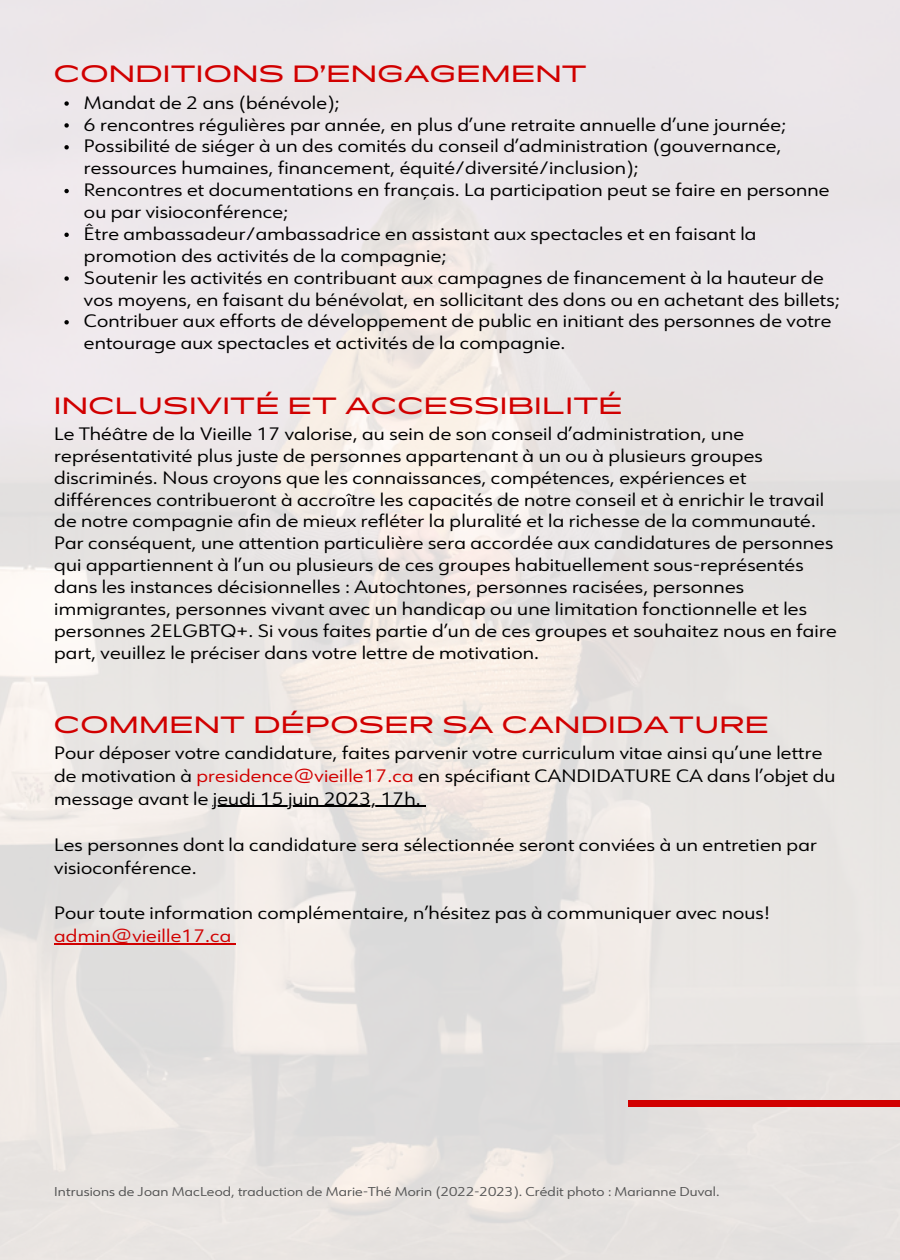
<style>
.page{position:relative;width:900px;height:1260px;background:#fff}
.page>*{position:absolute;margin:0;border:0;box-sizing:border-box;transform-origin:0 0}
.t1{font:22.75px "Pano";letter-spacing:.04em;color:#d10000}
.t2{font:17.5px/21.8px "URW Form Expand";letter-spacing:.01em;color:#000}
.t3{font:12.5px "URW Form Expand";letter-spacing:.01em;color:#545454}
.s1{color:#d10000}
</style>
<div class="page">
<img style="left:0;top:0;width:900px;height:1260px">
<svg style="left:64px;top:101px;width:5px;height:5px"></svg>
<svg style="left:64px;top:123px;width:5px;height:5px"></svg>
<svg style="left:64px;top:145px;width:5px;height:4px"></svg>
<svg style="left:64px;top:189px;width:5px;height:4px"></svg>
<svg style="left:64px;top:233px;width:5px;height:4px"></svg>
<svg style="left:64px;top:276px;width:5px;height:5px"></svg>
<svg style="left:64px;top:320px;width:5px;height:4px"></svg>
<hr style="left:213px;top:806px;width:208px;height:1px;background:#000">
<hr style="left:54px;top:943px;width:178px;height:1px;background:#d10000">
<div style="left:628px;top:1101px;width:272px;height:5px;background:#d10000"></div>
<p class="t1" style="left:54px;top:60px;width:534px">CONDITIONS D’ENGAGEMENT</p>
<p class="t2" style="left:84px;top:93px;width:257px">Mandat de 2 ans (bénévole);</p>
<p class="t2" style="left:84px;top:115px;width:704px">6 rencontres régulières par année, en plus d’une retraite annuelle d’une journée;</p>
<p class="t2" style="left:84px;top:137px;width:699px">Possibilité de siéger à un des comités du conseil d’administration (gouvernance, ressources humaines, financement, équité/diversité/inclusion);</p>
<p class="t2" style="left:84px;top:181px;width:747px">Rencontres et documentations en français. La participation peut se faire en personne ou par visioconférence;</p>
<p class="t2" style="left:84px;top:225px;width:674px">Être ambassadeur/ambassadrice en assistant aux spectacles et en faisant la promotion des activités de la compagnie;</p>
<p class="t2" style="left:84px;top:268px;width:757px">Soutenir les activités en contribuant aux campagnes de financement à la hauteur de vos moyens, en faisant du bénévolat, en sollicitant des dons ou en achetant des billets;</p>
<p class="t2" style="left:84px;top:312px;width:749px">Contribuer aux efforts de développement de public en initiant des personnes de votre entourage aux spectacles et activités de la compagnie.</p>
<p class="t1" style="left:54px;top:392px;width:570px">INCLUSIVITÉ ET ACCESSIBILITÉ</p>
<p class="t2" style="left:54px;top:425px;width:784px">Le Théâtre de la Vieille 17 valorise, au sein de son conseil d’administration, une représentativité plus juste de personnes appartenant à un ou à plusieurs groupes discriminés. Nous croyons que les connaissances, compétences, expériences et différences contribueront à accroître les capacités de notre conseil et à enrichir le travail de notre compagnie afin de mieux refléter la pluralité et la richesse de la communauté.<br>Par conséquent, une attention particulière sera accordée aux candidatures de personnes qui appartiennent à l’un ou plusieurs de ces groupes habituellement sous-représentés dans les instances décisionnelles : Autochtones, personnes racisées, personnes immigrantes, personnes vivant avec un handicap ou une limitation fonctionnelle et les personnes 2ELGBTQ+. Si vous faites partie d’un de ces groupes et souhaitez nous en faire part, veuillez le préciser dans votre lettre de motivation.</p>
<p class="t1" style="left:54px;top:711px;width:716px">COMMENT DÉPOSER SA CANDIDATURE</p>
<p class="t2" style="left:54px;top:743px;width:783px;line-height:23px">Pour déposer votre candidature, faites parvenir votre curriculum vitae ainsi qu’une lettre de motivation à <span class="s1">presidence@vieille17.ca</span> en spécifiant CANDIDATURE CA dans l’objet du message avant le jeudi 15 juin 2023, 17h.</p>
<p class="t2" style="left:54px;top:835px;width:764px;line-height:23px">Les personnes dont la candidature sera sélectionnée seront conviées à un entretien par visioconférence.</p>
<p class="t2" style="left:54px;top:903px;width:717px;line-height:23px">Pour toute information complémentaire, n’hésitez pas à communiquer avec nous! <span class="s1">admin@vieille17.ca</span></p>
<p class="t3" style="left:54px;top:1187px;width:667px">Intrusions de Joan MacLeod, traduction de Marie-Thé Morin (2022-2023). Crédit photo : Marianne Duval.</p>
</div>
